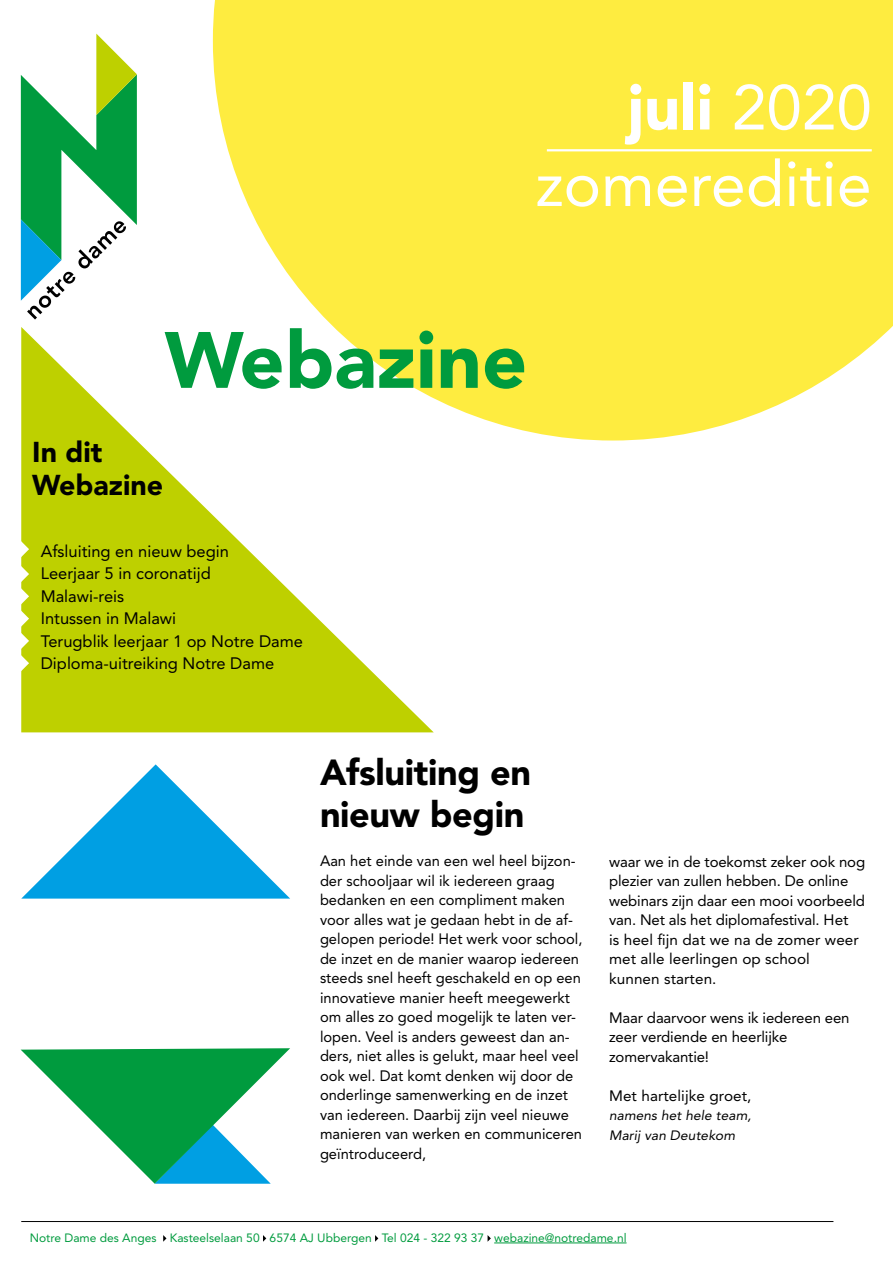
<style>
.page{position:relative;width:893px;height:1263px;background:#fff}
.page>*{position:absolute;margin:0;border:0;box-sizing:border-box;transform-origin:0 0}
.t1{font:900 78.9px "Avenir LT Std";color:#009b3e}
.t2{font:63px/76.5px "Avenir LT Std";color:#fff;text-align:right}
.t3{font:900 36px/42px "Avenir LT Std";letter-spacing:-.01em;color:#000}
.t4{font:900 28.5px/33px "Avenir LT Std";color:#000}
.t5{font:16.5px/22.5px "Avenir LT Std";color:#000}
.t6{font:15px/19.5px "Avenir LT Std";color:#000}
.t7{font:italic 13.5px/19.4px "Avenir LT Std";letter-spacing:.005em;color:#000}
.t8{font:12px "Avenir LT Std";color:#009b3e}
.s1{font-weight:900}
</style>
<div class="page">
<svg style="left:21px;top:327px;width:413px;height:405px;fill:#bed000"></svg>
<svg style="left:21px;top:1048px;width:269px;height:136px"></svg>
<svg style="left:22px;top:764px;width:268px;height:134px"></svg>
<svg style="left:213px;top:0;width:680px;height:440px;background:#feee5c"></svg>
<svg style="left:21px;top:34px;width:116px;height:285px"></svg>
<hr style="left:494px;top:1242px;width:132px;height:1px;background:#009b3e">
<svg style="left:163px;top:1235px;width:3px;height:7px"></svg>
<svg style="left:263px;top:1235px;width:3px;height:7px"></svg>
<svg style="left:375px;top:1235px;width:3px;height:7px"></svg>
<svg style="left:488px;top:1235px;width:3px;height:7px"></svg>
<hr style="left:21px;top:1221px;width:812px;height:1px;background:#000">
<hr style="left:547px;top:149px;width:325px;height:2px;background:#fff">
<svg style="left:21px;top:539px;width:8px;height:134px"></svg>
<h2 class="t2" style="left:536px;top:70px;width:338px"><span class="s1">juli</span> 2020 zomereditie</h2>
<h1 class="t1" style="left:165px;top:313px;width:364px">Webazine</h1>
<h3 class="t4" style="left:32px;top:435px;width:132px">In dit<br>Webazine</h3>
<p class="t5" style="left:41px;top:540px;width:264px">Afsluiting en nieuw begin<br>Leerjaar 5 in coronatijd<br>Malawi-reis<br>Intussen in Malawi<br>Terugblik leerjaar 1 op Notre Dame<br>Diploma-uitreiking Notre Dame</p>
<h3 class="t3" style="left:320px;top:751px;width:213px">Afsluiting en nieuw begin</h3>
<p class="t6" style="left:320px;top:851px;width:264px">Aan het einde van een wel heel bijzon&shy;der schooljaar wil ik iedereen graag bedanken en een compliment maken voor alles wat je gedaan hebt in de af&shy;gelopen periode! Het werk voor school, de inzet en de manier waarop iedereen steeds snel heeft geschakeld en op een innovatieve manier heeft meegewerkt om alles zo goed mogelijk te laten ver&shy;lopen. Veel is anders geweest dan an&shy;ders, niet alles is gelukt, maar heel veel ook wel. Dat komt denken wij door de onderlinge samenwerking en de inzet van iedereen. Daarbij zijn veel nieuwe manieren van werken en communiceren geïntroduceerd,</p>
<p class="t6" style="left:609px;top:852px;width:258px">waar we in de toekomst zeker ook nog plezier van zullen hebben. De online webinars zijn daar een mooi voorbeeld van. Net als het diplomafestival. Het<br>is heel fijn dat we na de zomer weer met alle leerlingen op school<br>kunnen starten.</p>
<p class="t6" style="left:609px;top:1008px;width:242px">Maar daarvoor wens ik iedereen een zeer verdiende en heerlijke zomervakantie!</p>
<p class="t6" style="left:609px;top:1086px;width:144px">Met hartelijke groet,</p>
<p class="t7" style="left:609px;top:1106px;width:144px">namens het hele team,<br>Marij van Deutekom</p>
<p class="t8" style="left:30px;top:1230px;width:598px">Notre Dame des Anges Kasteelselaan 50 6574 AJ Ubbergen Tel 024 - 322 93 37 webazine@notredame.nl</p>
</div>
